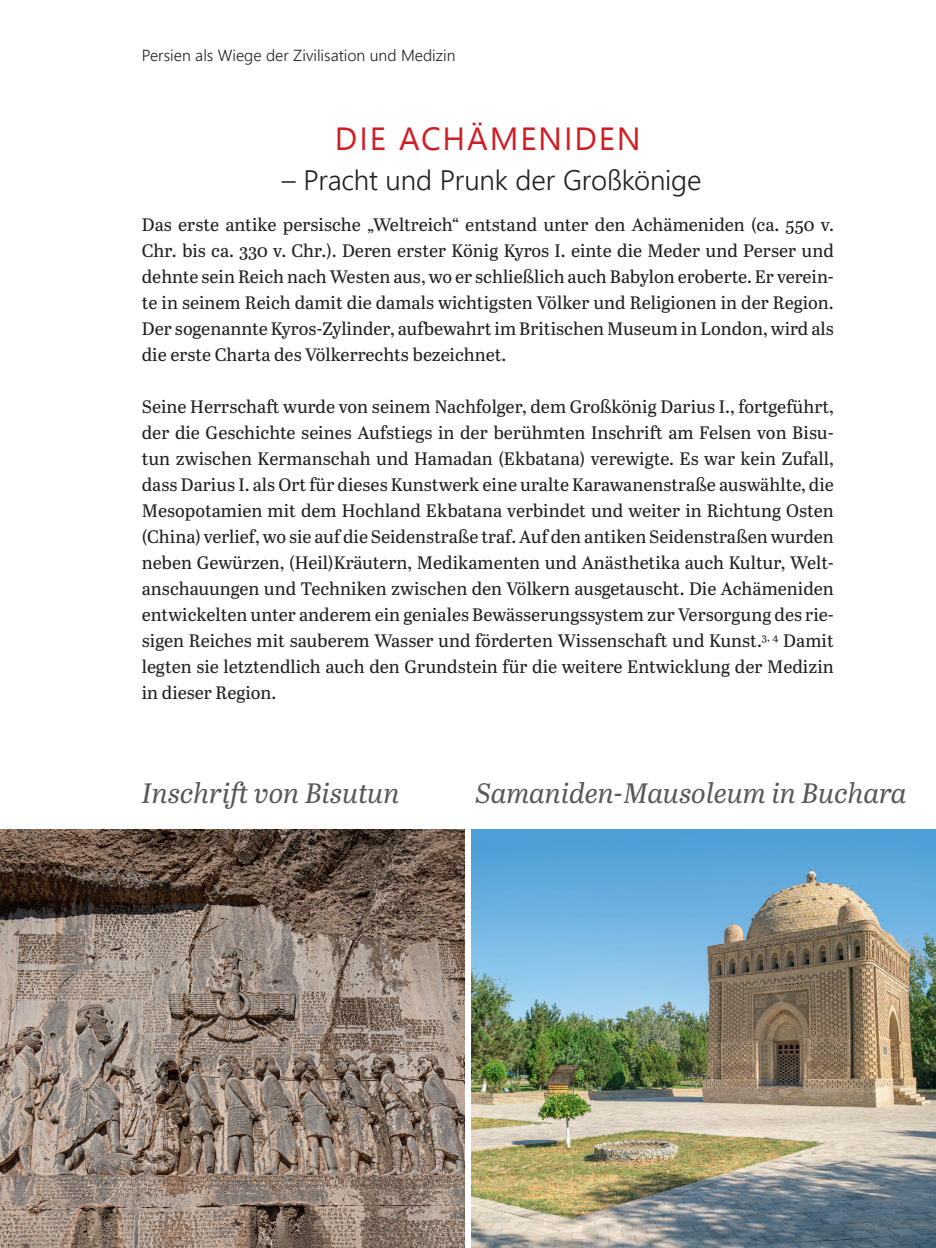
<style>
.page{position:relative;width:936px;height:1248px;background:#fff}
.page>*{position:absolute;margin:0;border:0;box-sizing:border-box;transform-origin:0 0}
.t1{font:32px "Leelawadee UI";letter-spacing:.06em;color:#d01e25}
.t2{font:italic 28px "Abril Text";color:#57585a}
.t3{font:300 28px "Leelawadee UI";letter-spacing:-.005em;color:#231f20}
.t4{font:18px/26px "Abril Text";color:#231f20;text-align:justify}
.t5{font:300 16px "Leelawadee UI";color:#231f20}
</style>
<div class="page">
<img style="left:0;top:829px;width:465px;height:418px">
<img style="left:471px;top:829px;width:464px;height:418px">
<p class="t5" style="left:142px;top:44px;width:315px">Persien als Wiege der Zivilisation und Medizin</p>
<h1 class="t1" style="left:335px;top:117px;width:307px">DIE ACHÄMENIDEN</h1>
<h2 class="t3" style="left:282px;top:161px;width:421px">– Pracht und Prunk der Großkönige</h2>
<p class="t4" style="left:142px;top:211px;width:693px">Das erste antike persische „Weltreich“ entstand unter den Achämeniden (ca. 550 v.<br>Chr. bis ca. 330 v. Chr.). Deren erster König Kyros I. einte die Meder und Perser und dehnte sein Reich nach Westen aus, wo er schließlich auch Babylon eroberte. Er verein&shy;te in seinem Reich damit die damals wichtigsten Völker und Religionen in der Region.<br>Der sogenannte Kyros-Zylinder, aufbewahrt im Britischen Museum in London, wird als die erste Charta des Völkerrechts bezeichnet.</p>
<p class="t4" style="left:142px;top:393px;width:693px">Seine Herrschaft wurde von seinem Nachfolger, dem Großkönig Darius I., fortgeführt, der die Geschichte seines Aufstiegs in der berühmten Inschrift am Felsen von Bisu&shy;tun zwischen Kermanschah und Hamadan (Ekbatana) verewigte. Es war kein Zufall, dass Darius I. als Ort für dieses Kunstwerk eine uralte Karawanenstraße auswählte, die Mesopotamien mit dem Hochland Ekbatana verbindet und weiter in Richtung Osten (China) verlief, wo sie auf die Seidenstraße traf. Auf den antiken Seidenstraßen wurden neben Gewürzen, (Heil)Kräutern, Medikamenten und Anästhetika auch Kultur, Welt&shy;anschauungen und Techniken zwischen den Völkern ausgetauscht. Die Achämeniden entwickelten unter anderem ein geniales Bewässerungssystem zur Versorgung des rie&shy;sigen Reiches mit sauberem Wasser und förderten Wissenschaft und Kunst.<sup>3,</sup> <sup>4</sup> Damit legten sie letztendlich auch den Grundstein für die weitere Entwicklung der Medizin in dieser Region.</p>
<h2 class="t2" style="left:142px;top:773px;width:259px">Inschrift von Bisutun</h2>
<h2 class="t2" style="left:476px;top:773px;width:432px">Samaniden-Mausoleum in Buchara</h2>
</div>
